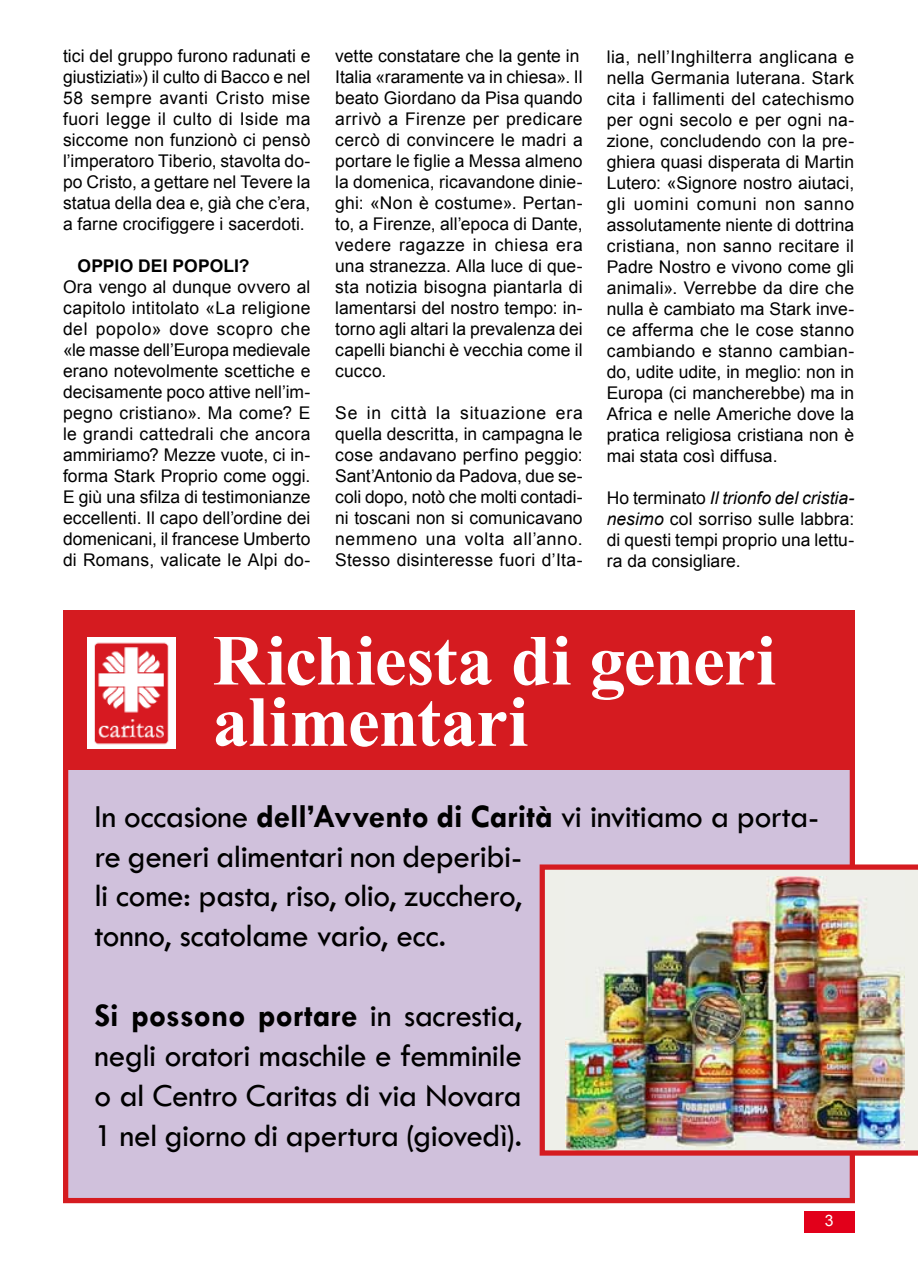
<style>
.page{position:relative;width:918px;height:1275px;background:#fff}
.page>*{position:absolute;margin:0;border:0;box-sizing:border-box;transform-origin:0 0}
.t1{font:700 71.75px/61.2px "Times New Roman";letter-spacing:-.01em;color:#fff}
.t2{font:33.25px/39.9px "Tw Cen";letter-spacing:-.02em;color:#000}
.t3{font:17.5px/21px "Arial";letter-spacing:.005em;color:#000;text-align:justify}
.t4{font:700 17.5px "Arial";letter-spacing:.01em;color:#000}
.t5{font:15.75px "Arial";color:#fff}
.s1{font-style:italic}
.s2{font-weight:700}
</style>
<div class="page">
<div style="left:63px;top:761px;width:792px;height:442px;background:#d0c1dc;border:5px solid #d51b20"></div>
<div style="left:804px;top:1211px;width:50px;height:21px;background:#e2001a"></div>
<div style="left:64px;top:610px;width:791px;height:160px;background:#d51b20"></div>
<img style="left:88px;top:637px;width:88px;height:111px">
<img style="left:539px;top:864px;width:379px;height:292px">
<p class="t3" style="left:63px;top:46px;width:249px">tici del gruppo furono radunati e giustiziati») il culto di Bacco e nel 58 sempre avanti Cristo mise fuori legge il culto di Iside ma siccome non funzionò ci pensò l’imperatoro Tiberio, stavolta do&shy;po Cristo, a gettare nel Tevere la statua della dea e, già che c’era, a farne crocifiggere i sacerdoti.</p>
<p class="t4" style="left:78px;top:255px;width:174px">OPPIO DEI POPOLI?</p>
<p class="t3" style="left:63px;top:277px;width:249px">Ora vengo al dunque ovvero al capitolo intitolato «La religione del popolo» dove scopro che «le masse dell’Europa medievale erano notevolmente scettiche e decisamente poco attive nell’im&shy;pegno cristiano». Ma come? E le grandi cattedrali che ancora ammiriamo? Mezze vuote, ci in&shy;forma Stark Proprio come oggi.<br>E giù una sfilza di testimonianze eccellenti. Il capo dell’ordine dei domenicani, il francese Umberto di Romans, valicate le Alpi do-</p>
<p class="t3" style="left:335px;top:46px;width:249px;text-align:left">vette constatare che la gente in<br>Italia «raramente va in chiesa». Il beato Giordano da Pisa quando arrivò a Firenze per predicare cercò di convincere le madri a portare le figlie a Messa almeno la domenica, ricavandone dinie&shy;ghi: «Non è costume». Pertan&shy;to, a Firenze, all’epoca di Dante, vedere ragazze in chiesa era una stranezza. Alla luce di que&shy;sta notizia bisogna piantarla di lamentarsi del nostro tempo: in&shy;torno agli altari la prevalenza dei capelli bianchi è vecchia come il cucco.</p>
<p class="t3" style="left:335px;top:403px;width:249px">Se in città la situazione era quella descritta, in campagna le cose andavano perfino peggio:<br>Sant’Antonio da Padova, due se&shy;coli dopo, notò che molti contadi&shy;ni toscani non si comunicavano nemmeno una volta all’anno.<br>Stesso disinteresse fuori d’Ita-</p>
<p class="t3" style="left:607px;top:46px;width:249px">lia, nell’Inghilterra anglicana e nella Germania luterana. Stark cita i fallimenti del catechismo per ogni secolo e per ogni na&shy;zione, concludendo con la pre&shy;ghiera quasi disperata di Martin Lutero: «Signore nostro aiutaci, gli uomini comuni non sanno assolutamente niente di dottrina cristiana, non sanno recitare il Padre Nostro e vivono come gli animali». Verrebbe da dire che nulla è cambiato ma Stark inve&shy;ce afferma che le cose stanno cambiando e stanno cambian&shy;do, udite udite, in meglio: non in Europa (ci mancherebbe) ma in Africa e nelle Americhe dove la pratica religiosa cristiana non è mai stata così diffusa.</p>
<p class="t3" style="left:607px;top:487px;width:249px">Ho terminato <span class="s1">Il trionfo del cristia&shy;nesimo</span> col sorriso sulle labbra: di questi tempi proprio una lettu&shy;ra da consigliare.</p>
<h1 class="t1" style="left:213px;top:628px;width:565px">Richiesta di generi alimentari</h1>
<h2 class="t2" style="left:94px;top:796px;width:726px">In occasione <span class="s2">dell’Avvento di Carità</span> vi invitiamo a porta&shy;re generi alimentari non deperibi-<br>li come: pasta, riso, olio, zucchero,<br>tonno, scatolame vario, ecc.</h2>
<h2 class="t2" style="left:94px;top:995px;width:429px;text-align:justify"><span class="s2">Si possono portare</span> in sacrestia, negli oratori maschile e femminile o al Centro Caritas di via Novara 1 nel giorno di apertura (giovedì).</h2>
<p class="t5" style="left:825px;top:1210px;width:10px">3</p>
</div>
